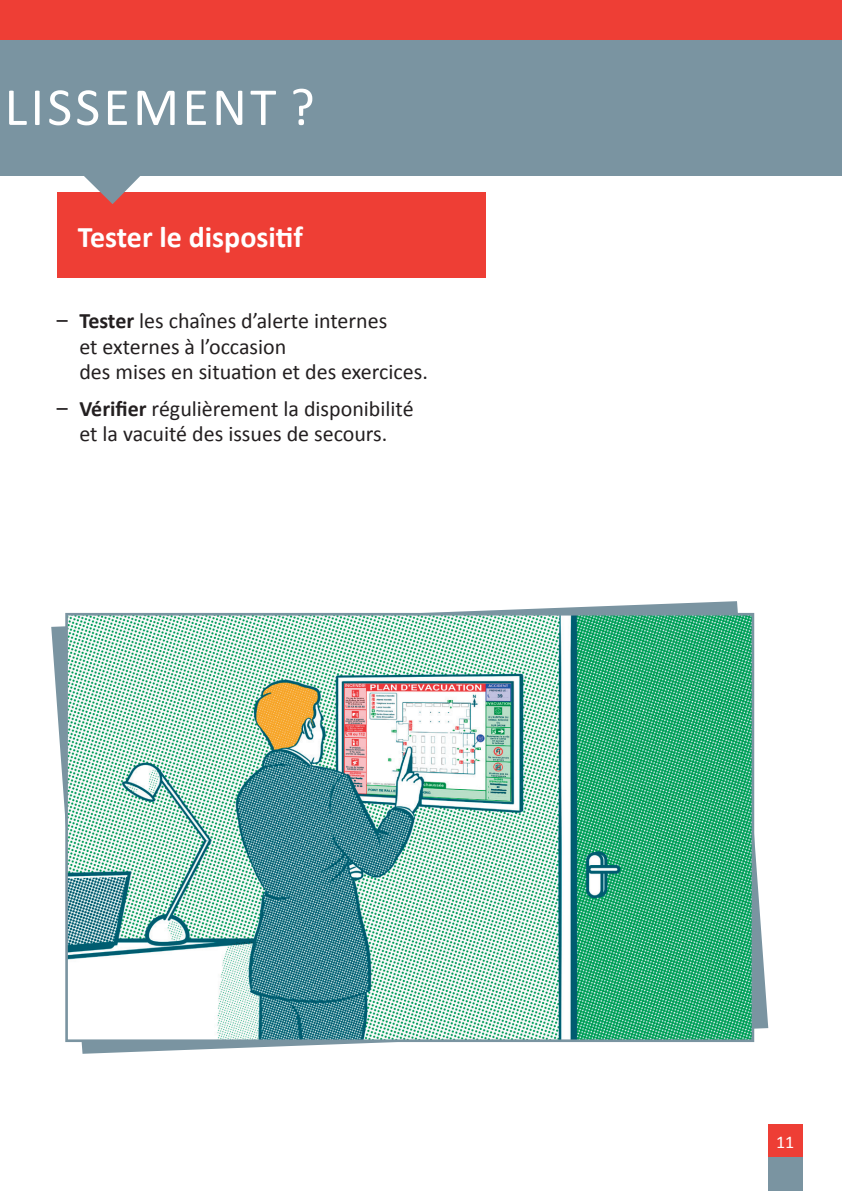
<style>
.page{position:relative;width:842px;height:1191px;background:#fff}
.page>*{position:absolute;margin:0;border:0;box-sizing:border-box;transform-origin:0 0}
.t1{font:54px "Calibri";letter-spacing:.06em;color:#fff}
.t2{font:700 30px "Calibri";color:#fff}
.t3{font:22px/25.2px "Calibri";color:#231f20}
.t4{font:18px "Calibri";color:#fff}
.s1{font-weight:700}
</style>
<div class="page">
<div style="left:768px;top:1124px;width:34px;height:33px;background:#ee3e35"></div>
<div style="left:768px;top:1157px;width:34px;height:34px;background:#7a94a1"></div>
<div style="left:0;top:0;width:842px;height:176px;background:#7a94a1"></div>
<div style="left:0;top:0;width:842px;height:40px;background:#ee3e35"></div>
<div style="left:57px;top:193px;width:428px;height:85px;background:#ee3e35"></div>
<svg style="left:78px;top:176px;width:68px;height:28px"></svg>
<svg style="left:51px;top:601px;width:717px;height:452px"></svg>
<img style="left:69px;top:617px;width:681px;height:421px">
<div style="left:65px;top:613px;width:689px;height:429px;border:3px solid #7a94a1"></div>
<h1 class="t1" style="left:5px;top:73px;width:312px">LISSEMENT ?</h1>
<h2 class="t2" style="left:78px;top:218px;width:226px">Tester le dispositif</h2>
<p class="t3" style="left:79px;top:307px;width:350px;text-indent:-23px">͵͵ <span class="s1">Tester</span> les chaînes d’alerte internes<br>et externes à l’occasion<br>des mises en situation et des exercices.</p>
<p class="t3" style="left:57px;top:395px;width:359px;text-align:center">͵͵ <span class="s1">Vérifier</span> régulièrement la disponibilité et la vacuité des issues de secours.</p>
<p class="t4" style="left:776px;top:1130px;width:20px">11</p>
</div>
